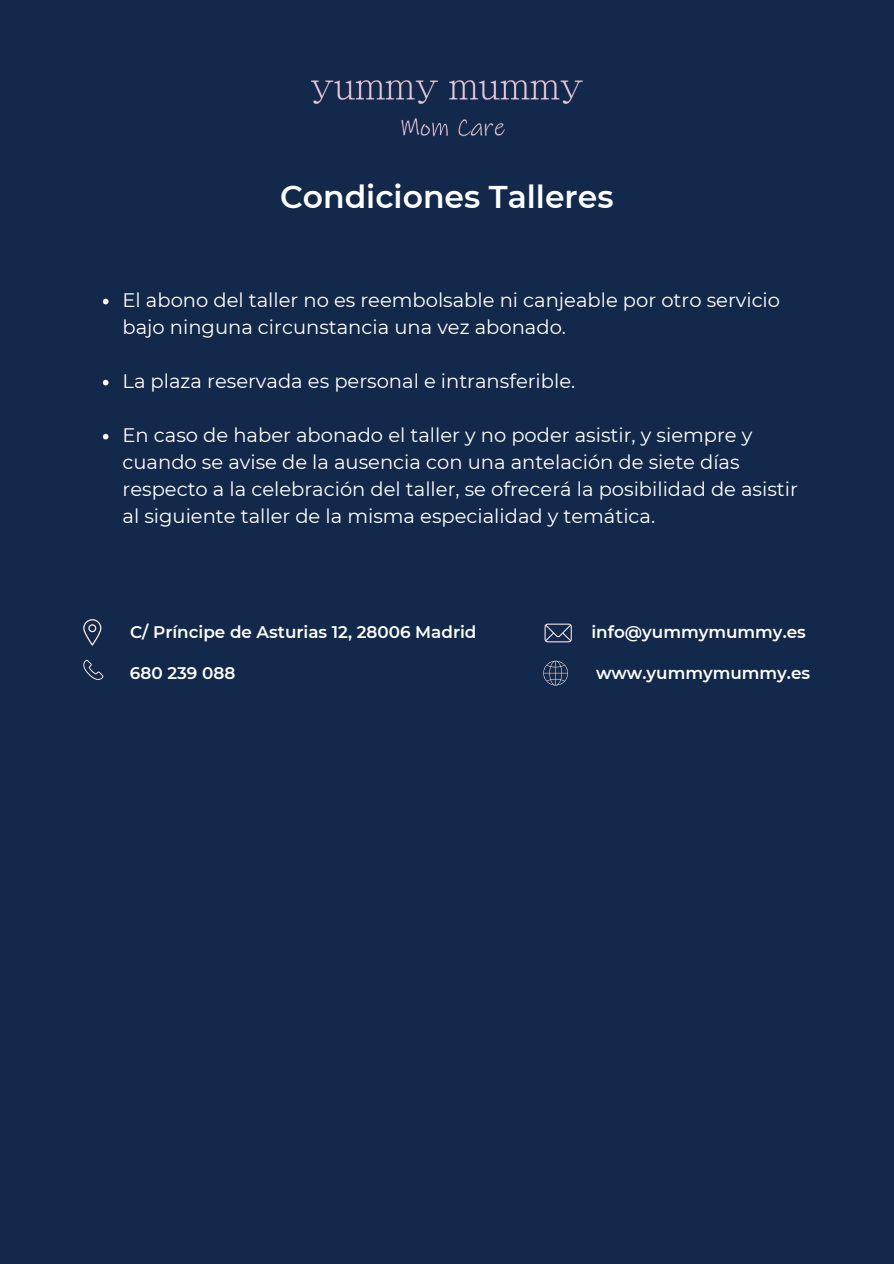
<style>
.page{position:relative;width:894px;height:1264px;background:#fff}
.page>*{position:absolute;margin:0;border:0;box-sizing:border-box;transform-origin:0 0}
.t1{font:600 31.35px "Montserrat";color:#fff}
.t2{font:19.5px/27px "Montserrat";color:#fff}
.t3{font:600 16.8px "Montserrat";color:#fff}
</style>
<div class="page">
<div style="left:0;top:0;width:893px;height:1263px;background:#13294b"></div>
<svg style="left:103px;top:299px;width:5px;height:5px"></svg>
<svg style="left:103px;top:380px;width:5px;height:5px"></svg>
<svg style="left:103px;top:434px;width:5px;height:5px"></svg>
<img style="left:311px;top:80px;width:272px;height:57px">
<svg style="left:83px;top:619px;width:18px;height:26px"></svg>
<svg style="left:83px;top:660px;width:20px;height:20px"></svg>
<svg style="left:544px;top:623px;width:27px;height:19px"></svg>
<svg style="left:543px;top:660px;width:25px;height:25px"></svg>
<p class="t1" style="left:280px;top:177px;width:335px">Condiciones Talleres</p>
<p class="t2" style="left:122px;top:286px;width:659px">El abono del taller no es reembolsable ni canjeable por otro servicio bajo ninguna circunstancia una vez abonado.</p>
<h1 class="t2" style="left:122px;top:367px;width:454px">La plaza reservada es personal e intransferible.</h1>
<p class="t2" style="left:122px;top:421px;width:676px">En caso de haber abonado el taller y no poder asistir, y siempre y cuando se avise de la ausencia con una antelación de siete días respecto a la celebración del taller, se ofrecerá la posibilidad de asistir al siguiente taller de la misma especialidad y temática.</p>
<p class="t3" style="left:130px;top:622px;width:348px">C/ Príncipe de Asturias 12, 28006 Madrid</p>
<p class="t3" style="left:130px;top:662px;width:107px">680 239 088</p>
<p class="t3" style="left:591px;top:622px;width:216px">info@yummymummy.es</p>
<p class="t3" style="left:596px;top:662px;width:215px">www.yummymummy.es</p>
</div>
